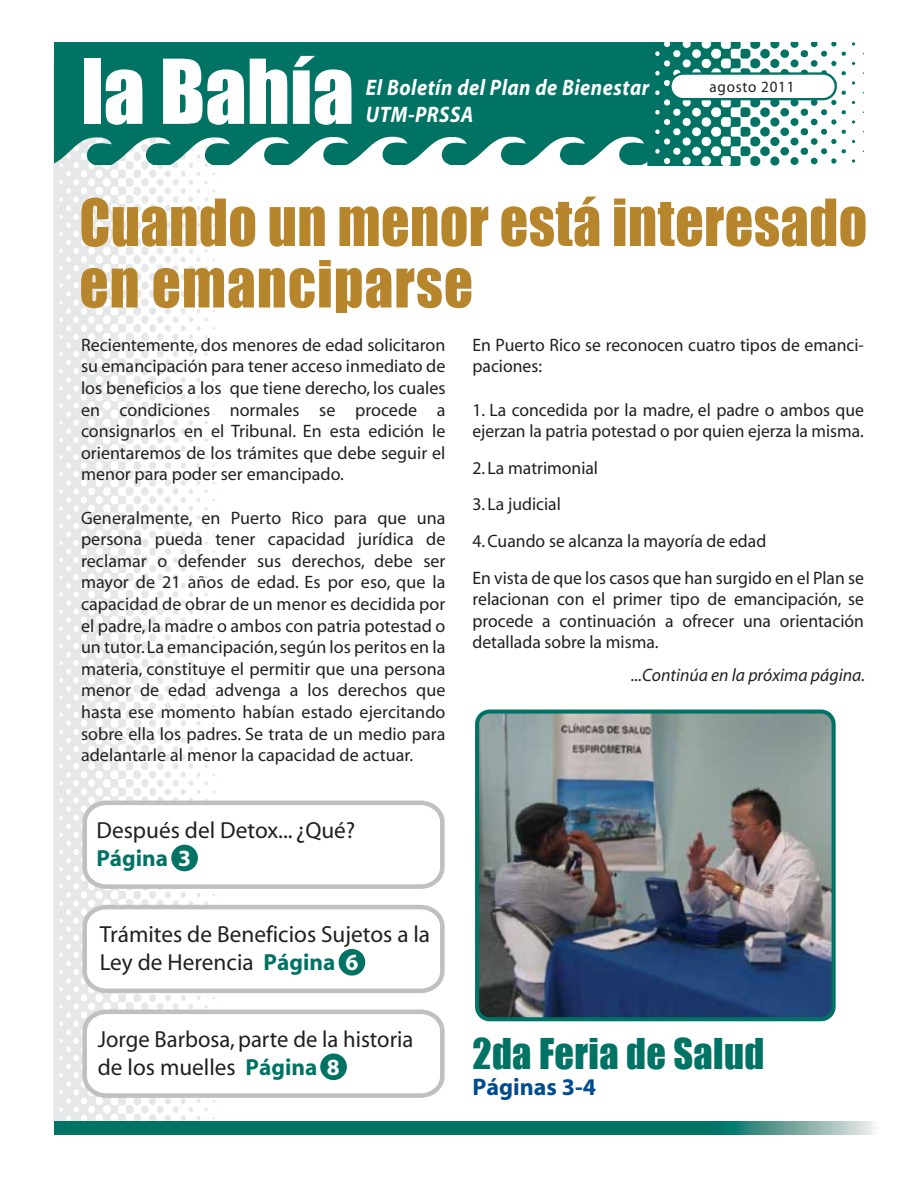
<style>
.page{position:relative;width:918px;height:1188px;background:#fff}
.page>*{position:absolute;margin:0;border:0;box-sizing:border-box;transform-origin:0 0}
.t1{font:82.5px "Impact";color:#fff}
.t2{font:60px/61.5px "Impact";letter-spacing:.01em;color:#b7852c;scale:.93 1}
.t3{font:39px "Impact";letter-spacing:.01em;color:#007365}
.t4{font:700 24px "Myriad";color:#004b8d}
.t5{font:23.25px/27.9px "Myriad";color:#231f20}
.t6{font:italic 700 22.5px "Myriad";letter-spacing:.025em;color:#fff;scale:.9 1}
.t7{font:18px/21.6px "Myriad";color:#231f20;text-align:justify}
.t8{font:italic 18px "Myriad";color:#231f20}
.t9{font:15.75px "Myriad";letter-spacing:.05em;color:#231f20;scale:.96 1}
.s1{font-weight:700;color:#007365}
.s2{font-weight:700;color:#fff}
</style>
<div class="page">
<img style="left:54px;top:165px;width:168px;height:957px">
<img style="left:651px;top:42px;width:212px;height:123px">
<svg style="left:54px;top:42px;width:597px;height:123px;background:#167f72"></svg>
<div style="left:670px;top:74px;width:166px;height:25px;background:#fff;border-radius:13px"></div>
<div style="left:669px;top:72px;width:168px;height:28px;border:2px solid #007365;border-radius:13px"></div>
<svg style="left:54px;top:1122px;width:821px;height:13px;background:#167d71"></svg>
<img style="left:480px;top:715px;width:351px;height:301px">
<div style="left:475px;top:710px;width:361px;height:311px;border:4px solid #007365;border-radius:13px"></div>
<svg style="left:80px;top:798px;width:365px;height:93px"></svg>
<div style="left:171px;top:845px;width:27px;height:26px;background:#007365;border-radius:50%"></div>
<svg style="left:80px;top:903px;width:365px;height:92px"></svg>
<svg style="left:80px;top:1007px;width:365px;height:93px"></svg>
<div style="left:320px;top:1054px;width:27px;height:26px;background:#007365;border-radius:50%"></div>
<div style="left:339px;top:949px;width:26px;height:27px;background:#007365;border-radius:50%"></div>
<p class="t1" style="left:81px;top:28px;width:275px">la Bahía</p>
<p class="t6" style="left:366px;top:75px;width:316px">El Boletín del Plan de Bienestar</p>
<p class="t9" style="left:710px;top:79px;width:90px">agosto 2011</p>
<p class="t6" style="left:366px;top:102px;width:121px">UTM-PRSSA</p>
<p class="t2" style="left:79px;top:190px;width:849px">Cuando un menor está interesado en emanciparse</p>
<p class="t7" style="left:81px;top:335px;width:366px">Recientemente, dos menores de edad solicitaron su emancipación para tener acceso inmediato de los beneficios a los que tiene derecho, los cuales en condiciones normales se procede a consignarlos en el Tribunal. En esta edición le orientaremos de los trámites que debe seguir el menor para poder ser emancipado.</p>
<p class="t7" style="left:81px;top:508px;width:366px">Generalmente, en Puerto Rico para que una persona pueda tener capacidad jurídica de reclamar o defender sus derechos, debe ser mayor de 21 años de edad. Es por eso, que la capacidad de obrar de un menor es decidida por el padre, la madre o ambos con patria potestad o un tutor. La emancipación, según los peritos en la materia, constituye el permitir que una persona menor de edad advenga a los derechos que hasta ese momento habían estado ejercitando sobre ella los padres. Se trata de un medio para adelantarle al menor la capacidad de actuar.</p>
<p class="t5" style="left:96px;top:817px;width:261px">Después del Detox... ¿Qué?<br><span class="s1">Página</span> <span class="s2">3</span></p>
<p class="t5" style="left:100px;top:922px;width:332px">Trámites de Beneficios Sujetos a la<br>Ley de Herencia <span class="s1">Página</span> <span class="s2">6</span></p>
<p class="t5" style="left:98px;top:1026px;width:317px">Jorge Barbosa, parte de la historia de los muelles <span class="s1">Página</span> <span class="s2">8</span></p>
<p class="t7" style="left:472px;top:335px;width:393px">En Puerto Rico se reconocen cuatro tipos de emanci&shy;paciones:</p>
<p class="t7" style="left:472px;top:400px;width:393px">1. La concedida por la madre, el padre o ambos que ejerzan la patria potestad o por quien ejerza la misma.</p>
<p class="t7" style="left:472px;top:458px;width:127px">2. La matrimonial</p>
<p class="t7" style="left:472px;top:494px;width:90px">3. La judicial</p>
<p class="t7" style="left:472px;top:523px;width:393px;line-height:36.6px">4. Cuando se alcanza la mayoría de edad<br>En vista de que los casos que han surgido en el Plan se</p>
<p class="t7" style="left:472px;top:589px;width:393px">relacionan con el primer tipo de emancipación, se procede a continuación a ofrecer una orientación detallada sobre la misma.</p>
<p class="t8" style="left:631px;top:666px;width:235px">...Continúa en la próxima página.</p>
<p class="t3" style="left:472px;top:1024px;width:293px">2da Feria de Salud</p>
<p class="t4" style="left:473px;top:1075px;width:125px">Páginas 3-4</p>
</div>
